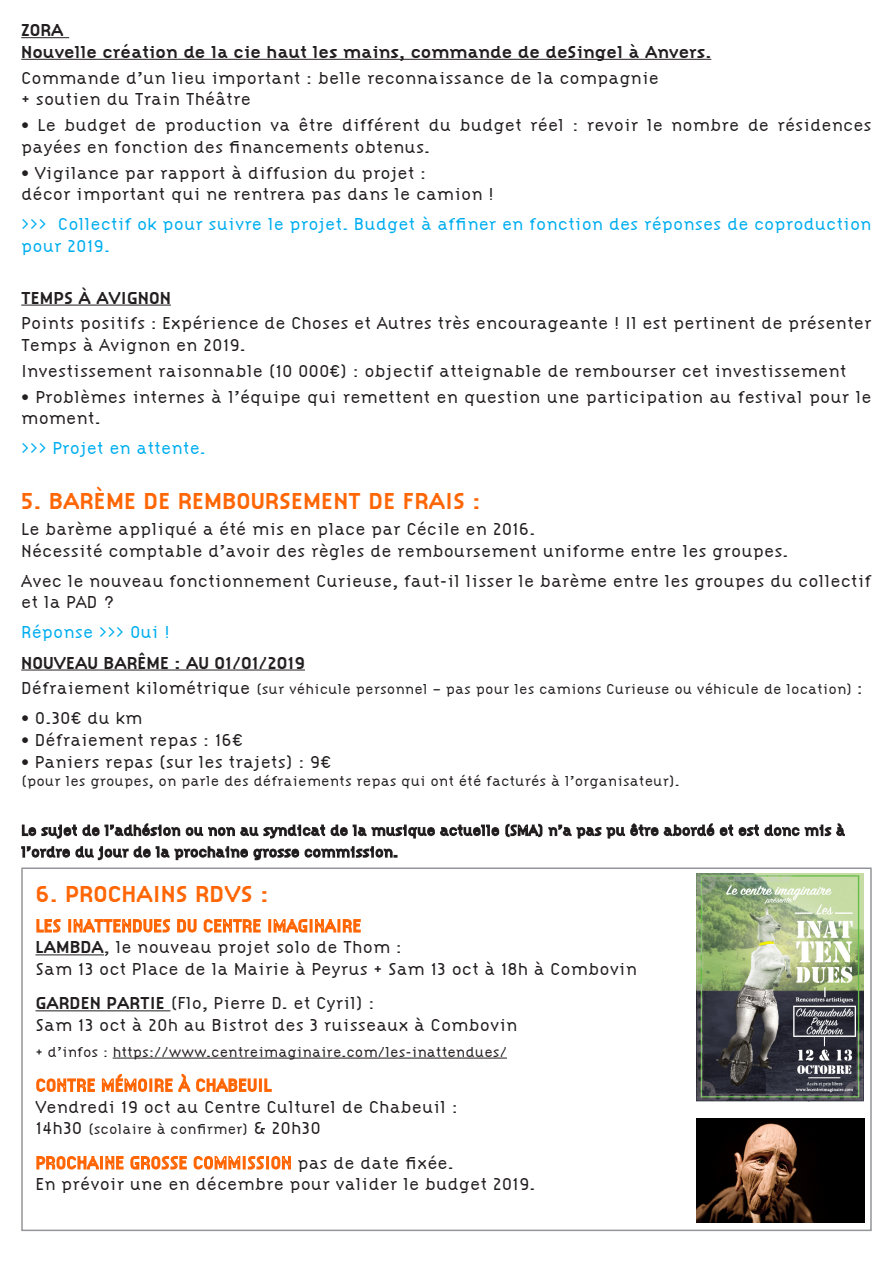
<style>
.page{position:relative;width:893px;height:1263px;background:#fff}
.page>*{position:absolute;margin:0;border:0;box-sizing:border-box;transform-origin:0 0}
.t1{font:700 24px "Citizen OT";color:#ff6606}
.t2{font:300 18px/21.6px "Citizen OT";color:#231f20}
.t3{font:300 18px/21.6px "Citizen OT";color:#00aeef}
.t4{font:700 18px/21.6px "Citizen OT";color:#231f20}
.t5{font:300 15px "Citizen OT";color:#231f20}
.s1{font-size:18px}
.s2{font-weight:700}
</style>
<div class="page">
<hr style="left:21px;top:37px;width:48px;height:1px;background:#231f20">
<hr style="left:21px;top:59px;width:690px;height:1px;background:#231f20">
<hr style="left:21px;top:305px;width:150px;height:1px;background:#231f20">
<hr style="left:21px;top:670px;width:284px;height:1px;background:#231f20">
<img style="left:696px;top:874px;width:167px;height:227px">
<img style="left:696px;top:1118px;width:168px;height:104px">
<hr style="left:36px;top:955px;width:68px;height:1px;background:#231f20">
<hr style="left:36px;top:1010px;width:134px;height:1px;background:#231f20">
<hr style="left:113px;top:1058px;width:394px;height:1px;background:#231f20">
<svg style="left:36px;top:919px;width:25px;height:14px"></svg>
<svg style="left:68px;top:919px;width:193px;height:14px"></svg>
<svg style="left:268px;top:919px;width:93px;height:14px"></svg>
<svg style="left:36px;top:1073px;width:112px;height:19px"></svg>
<div style="left:149px;top:1078px;width:3px;height:14px;border:2px solid #ff6606"></div>
<svg style="left:154px;top:1073px;width:103px;height:19px"></svg>
<div style="left:259px;top:1078px;width:3px;height:14px;border:2px solid #ff6606"></div>
<svg style="left:264px;top:1078px;width:8px;height:14px"></svg>
<svg style="left:36px;top:1156px;width:88px;height:14px"></svg>
<svg style="left:130px;top:1156px;width:161px;height:14px"></svg>
<div style="left:21px;top:867px;width:851px;height:364px;border:2px solid #939598"></div>
<svg style="left:21px;top:823px;width:824px;height:16px"></svg>
<svg style="left:21px;top:846px;width:376px;height:15px"></svg>
<p class="t4" style="left:21px;top:19px;width:692px">ZORA<br>NOUVELLE CRÉATION DE LA CIE HAUT LES MAINS, COMMANDE DE DESINGEL À ANVERS.</p>
<p class="t2" style="left:21px;top:67px;width:639px">Commande d’un lieu important : belle reconnaissance de la compagnie + soutien du Train Théâtre</p>
<p class="t2" style="left:21px;top:114px;width:852px">• Le budget de production va être différent du budget réel : revoir le nombre de résidences payées en fonction des financements obtenus.</p>
<p class="t2" style="left:21px;top:162px;width:474px">• Vigilance par rapport à diffusion du projet :<br>décor important qui ne rentrera pas dans le camion !</p>
<p class="t3" style="left:21px;top:214px;width:852px">&gt;&gt;&gt; Collectif ok pour suivre le projet. Budget à affiner en fonction des réponses de coproduction pour 2019.</p>
<p class="t4" style="left:21px;top:287px;width:151px">TEMPS À AVIGNON</p>
<p class="t2" style="left:21px;top:313px;width:852px">Points positifs : Expérience de Choses et Autres très encourageante ! Il est pertinent de présenter<br>Temps à Avignon en 2019.</p>
<p class="t2" style="left:21px;top:360px;width:827px">Investissement raisonnable (10 000€) : objectif atteignable de rembourser cet investissement</p>
<p class="t2" style="left:21px;top:386px;width:852px">• Problèmes internes à l’équipe qui remettent en question une participation au festival pour le moment.</p>
<p class="t3" style="left:21px;top:438px;width:186px">&gt;&gt;&gt; Projet en attente.</p>
<p class="t1" style="left:21px;top:489px;width:461px">5. BARÈME DE REMBOURSEMENT DE FRAIS :</p>
<p class="t2" style="left:21px;top:518px;width:769px">Le barème appliqué a été mis en place par Cécile en 2016.<br>Nécessité comptable d’avoir des règles de remboursement uniforme entre les groupes.</p>
<p class="t2" style="left:21px;top:570px;width:852px">Avec le nouveau fonctionnement Curieuse, faut-il lisser le barème entre les groupes du collectif et la PAD ?</p>
<p class="t3" style="left:21px;top:622px;width:150px">Réponse &gt;&gt;&gt; Oui !</p>
<p class="t4" style="left:21px;top:652px;width:285px">NOUVEAU BARÊME : AU 01/01/2019</p>
<p class="t5" style="left:21px;top:682px;width:843px"><span class="s1">Défraiement kilométrique</span> (sur véhicule personnel – pas pour les camions Curieuse ou véhicule de location) <span class="s1">:</span></p>
<p class="t2" style="left:21px;top:708px;width:123px">• 0.30€ du km</p>
<p class="t2" style="left:21px;top:729px;width:223px">• Défraiement repas : 16€</p>
<p class="t2" style="left:21px;top:751px;width:311px">• Paniers repas (sur les trajets) : 9€</p>
<p class="t5" style="left:21px;top:773px;width:660px">(pour les groupes, on parle des défraiements repas qui ont été facturés à l’organisateur).</p>
<p class="t1" style="left:36px;top:882px;width:44px">6. PROC</p>
<p class="t1" style="left:122px;top:882px;width:90px">HAINS RDV</p>
<p class="t1" style="left:241px;top:882px;width:29px">S :</p>
<p class="t4" style="left:36px;top:937px;width:12px">LAM</p>
<p class="t2" style="left:36px;top:937px;width:603px;text-indent:34px"><span class="s2">BDA</span>, le nouveau projet solo de Thom :<br>Sam 13 oct Place de la Mairie à Peyrus + Sam 13 oct à 18h à Combovin</p>
<p class="t2" style="left:36px;top:992px;width:484px"><span class="s2">GARDEN PARTIE</span> (Flo, Pierre D. et Cyril) :<br>Sam 13 oct à 20h au Bistrot des 3 ruisseaux à Combovin</p>
<p class="t5" style="left:36px;top:1044px;width:473px">+ d’infos : https://www.centreimaginaire.com/les-inattendues/</p>
<p class="t2" style="left:36px;top:1096px;width:424px">Vendredi 19 oct au Centre Culturel de Chabeuil :</p>
<p class="t5" style="left:36px;top:1122px;width:287px"><span class="s1">14h30</span> (scolaire à confirmer) <span class="s1">&amp; 20h30</span></p>
<p class="t2" style="left:36px;top:1152px;width:501px;text-indent:262px">pas de date fixée.<br>En prévoir une en décembre pour valider le budget 2019.</p>
</div>
